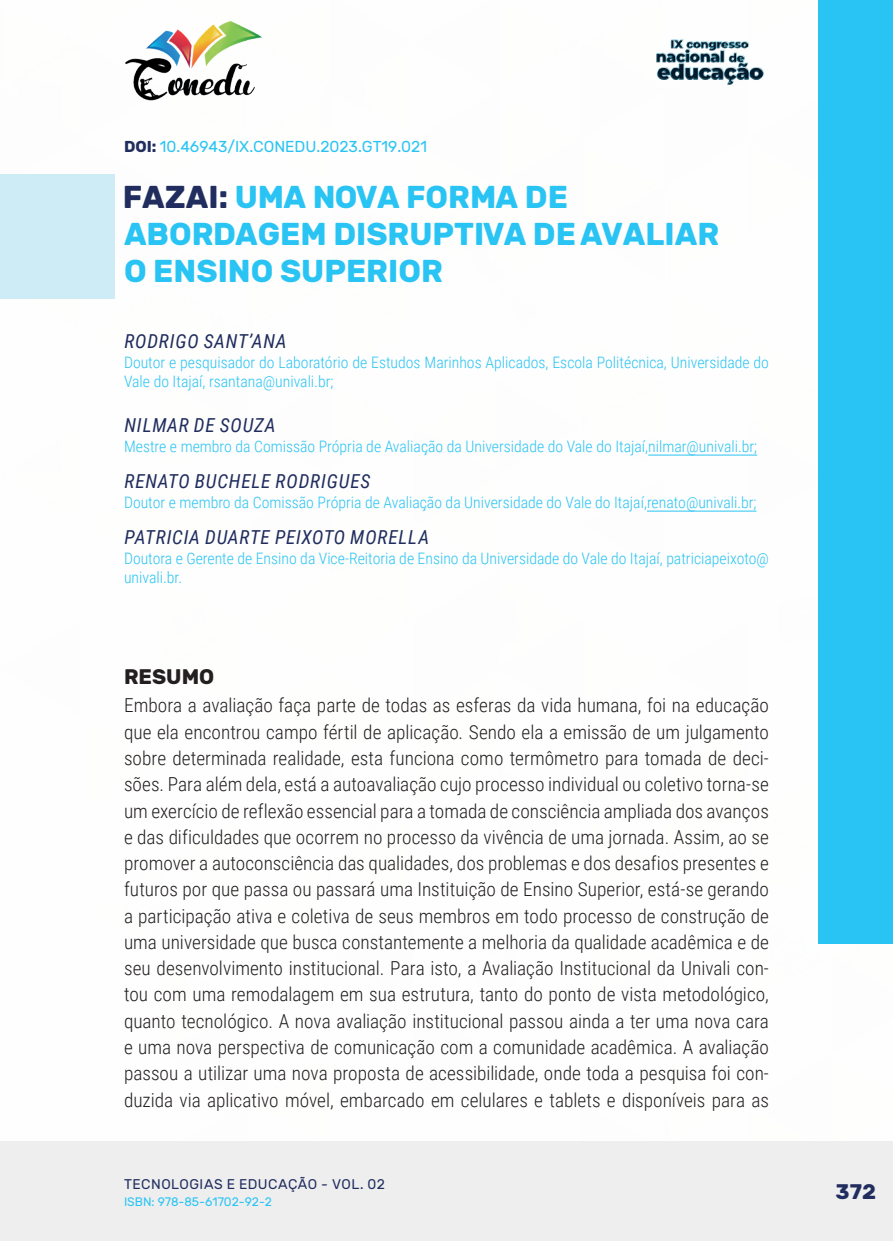
<style>
.page{position:relative;width:893px;height:1241px;background:#fff}
.page>*{position:absolute;margin:0;border:0;box-sizing:border-box;transform-origin:0 0}
._1_TITULO{font:700 31.5px/36.8px "Rubik";color:#29c4f3}
._4_RESUMO{font:700 21px "Rubik";color:#231f20}
.t1{font:700 21px "Rubik";color:#202d5e}
._5_CORPO_RESUMO{font:300 19.25px/26.2px "Roboto Condensed";color:#231f20;text-align:justify}
._2_AUTOR{font:italic 19.25px "Roboto Condensed";letter-spacing:.04em;color:#202d5e}
._3_FORMAÇÃO{font:300 15.75px/19.2px "Roboto Condensed";color:#29c4f3}
._0_DOI{font:15.75px "Rubik";color:#29c4f3}
.t2{font:14px "Rubik";letter-spacing:.035em;color:#202d5e}
.t3{font:12.25px "Rubik";color:#29c4f3}
.s1{font-weight:700;color:#202d5e}
.s2{color:#202d5e}
.s3{font-family:"Cambria";font-weight:400}
</style>
<div class="page">
<div style="left:0;top:1141px;width:893px;height:99px;background:#eeeeef"></div>
<div style="left:819px;top:0;width:74px;height:943px;background:#29c4f3"></div>
<img style="left:125px;top:20px;width:137px;height:81px">
<img style="left:656px;top:39px;width:108px;height:46px">
<div style="left:0;top:174px;width:114px;height:125px;background:#ceecf5"></div>
<hr style="left:648px;top:454px;width:109px;height:1px;background:#29c4f3">
<hr style="left:647px;top:510px;width:109px;height:1px;background:#29c4f3">
<p class="_0_DOI" style="left:124px;top:138px;width:305px"><span class="s1">DOI:</span> 10.46943/IX.CONEDU.2023.GT19.021</p>
<p class="_1_TITULO" style="left:123px;top:180px;width:598px"><span class="s2">FAZAI:</span> UMA NOVA FORMA DE<br>ABORDAGEM DISRUPTIVA DE AVALIAR<br>O ENSINO SUPERIOR</p>
<p class="_2_AUTOR" style="left:124px;top:328px;width:164px">RODRIGO SANT’ANA</p>
<p class="_3_FORMAÇÃO" style="left:124px;top:351px;width:646px">Doutor e pesquisador do Laboratório de Estudos Marinhos Aplicados, Escola Politécnica, Universidade do<br>Vale do Itajaí, rsantana@univali.br;</p>
<p class="_2_AUTOR" style="left:124px;top:412px;width:153px">NILMAR DE SOUZA</p>
<p class="_3_FORMAÇÃO" style="left:124px;top:435px;width:635px">Mestre e membro da Comissão Própria de Avaliac<span class="s3">̧</span>ão da Universidade do Vale do Itajaí,nilmar@univali.br;</p>
<p class="_2_AUTOR" style="left:124px;top:468px;width:247px">RENATO BUCHELE RODRIGUES</p>
<p class="_3_FORMAÇÃO" style="left:124px;top:491px;width:634px">Doutor e membro da Comissão Própria de Avaliac<span class="s3">̧</span>ão da Universidade do Vale do Itajaí,renato@univali.br;</p>
<p class="_2_AUTOR" style="left:124px;top:524px;width:306px">PATRICIA DUARTE PEIXOTO MORELLA</p>
<p class="_3_FORMAÇÃO" style="left:124px;top:547px;width:646px">Doutora e Gerente de Ensino da Vice-Reitoria de Ensino da Universidade do Vale do Itajaí, patriciapeixoto@ univali.br.</p>
<p class="_4_RESUMO" style="left:124px;top:664px;width:92px">RESUMO</p>
<p class="_5_CORPO_RESUMO" style="left:124px;top:691px;width:646px">Embora a avaliação faça parte de todas as esferas da vida humana, foi na educação que ela encontrou campo fértil de aplicação. Sendo ela a emissão de um julgamento sobre determinada realidade, esta funciona como termômetro para tomada de deci&shy;sões. Para além dela, está a autoavaliação cujo processo individual ou coletivo torna-se um exercício de reflexão essencial para a tomada de consciência ampliada dos avanços e das dificuldades que ocorrem no processo da vivência de uma jornada. Assim, ao se promover a autoconsciência das qualidades, dos problemas e dos desafios presentes e futuros por que passa ou passará uma Instituição de Ensino Superior, está-se gerando a participação ativa e coletiva de seus membros em todo processo de construção de uma universidade que busca constantemente a melhoria da qualidade acadêmica e de seu desenvolvimento institucional. Para isto, a Avaliação Institucional da Univali con&shy;tou com uma remodalagem em sua estrutura, tanto do ponto de vista metodológico, quanto tecnológico. A nova avaliação institucional passou ainda a ter uma nova cara e uma nova perspectiva de comunicação com a comunidade acadêmica. A avaliação passou a utilizar uma nova proposta de acessibilidade, onde toda a pesquisa foi con&shy;duzida via aplicativo móvel, embarcado em celulares e tablets e disponíveis para as</p>
<p class="t2" style="left:124px;top:1175px;width:263px">TECNOLOGIAS E EDUCAÇÃO - VOL. 02</p>
<p class="t3" style="left:124px;top:1194px;width:150px">ISBN: 978-85-61702-92-2</p>
<p class="t1" style="left:835px;top:1179px;width:42px">372</p>
</div>
